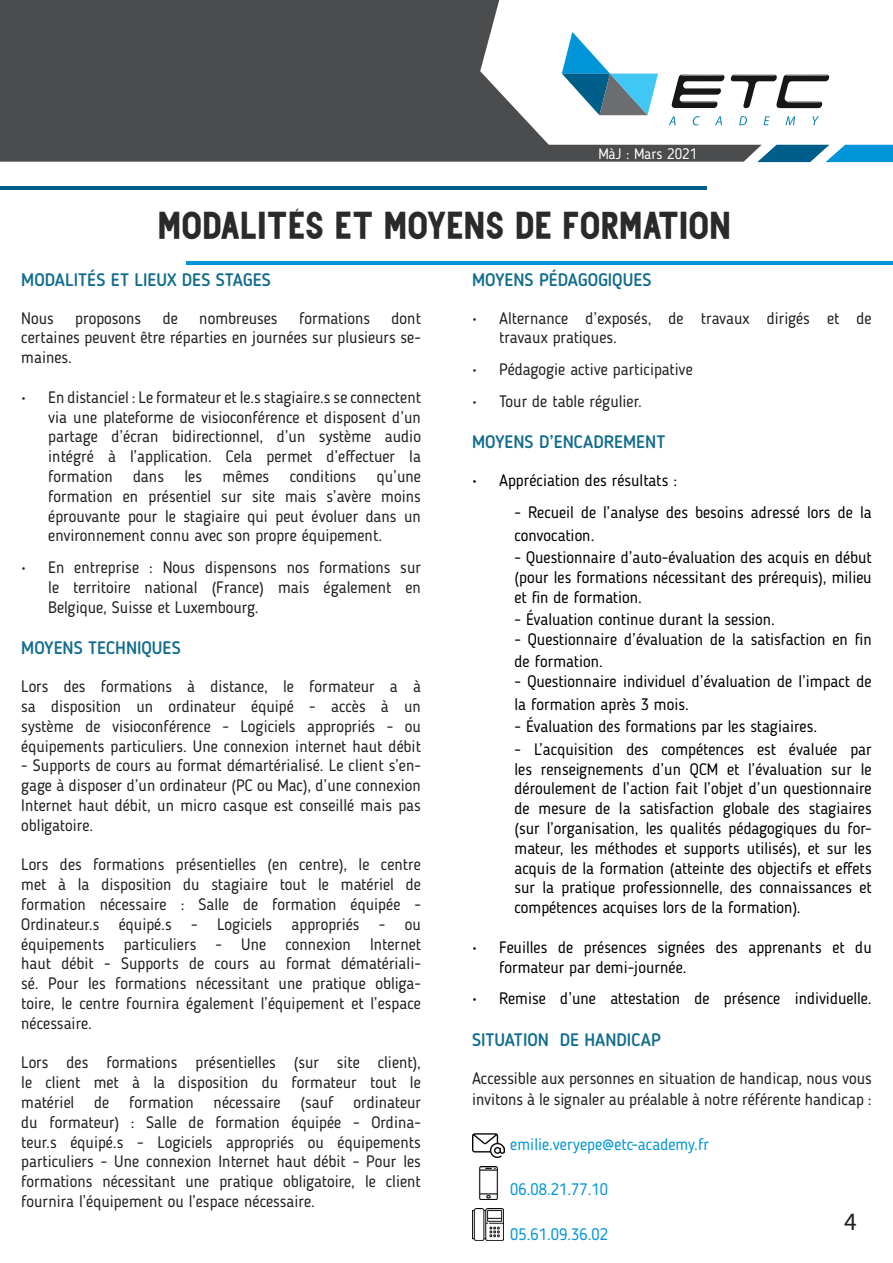
<style>
.page{position:relative;width:893px;height:1263px;background:#fff}
.page>*{position:absolute;margin:0;border:0;box-sizing:border-box;transform-origin:0 0}
.t1{font:34.5px "Centie Sans";color:#2c292a}
.t2{font:25.5px "Source Sans Pro";color:#231f20}
.t3{font:500 18px "Blogger Sans";color:#126c8c}
.t4{font:16.5px/19.8px "Blogger Sans";color:#231f20;text-align:justify}
.t5{font:16.5px/19.8px "Blogger Sans";color:#000001}
.t6{font:16.5px "Blogger Sans";color:#0095d9}
.t7{font:15px "Blogger Sans";color:#fff}
</style>
<div class="page">
<svg style="left:0;top:0;width:893px;height:162px"></svg>
<hr style="left:0;top:187px;width:707px;height:3px;background:#005e8b">
<hr style="left:186px;top:261px;width:707px;height:3px;background:#0095d9">
<img style="left:472px;top:1133px;width:32px;height:25px">
<img style="left:472px;top:1209px;width:31px;height:31px">
<img style="left:479px;top:1167px;width:19px;height:32px">
<p class="t7" style="left:598px;top:145px;width:100px">MàJ : Mars 2021</p>
<h1 class="t1" style="left:158px;top:208px;width:574px">MODALITÉS ET MOYENS DE FORMATION</h1>
<p class="t3" style="left:21px;top:269px;width:251px">MODALITÉS ET LIEUX DES STAGES</p>
<p class="t4" style="left:21px;top:308px;width:34px">Nous</p>
<p class="t4" style="left:75px;top:308px;width:68px">proposons</p>
<p class="t4" style="left:163px;top:308px;width:17px">de</p>
<p class="t4" style="left:199px;top:308px;width:80px">nombreuses</p>
<p class="t4" style="left:299px;top:308px;width:73px">formations</p>
<p class="t3" style="left:472px;top:269px;width:181px">MOYENS PÉDAGOGIQUES</p>
<p class="t4" style="left:499px;top:308px;width:374px;text-indent:-27px">• Alternance d’exposés, de travaux dirigés et de travaux pratiques.</p>
<p class="t4" style="left:472px;top:360px;width:222px">• Pédagogie active participative</p>
<p class="t4" style="left:472px;top:391px;width:171px">• Tour de table régulier.</p>
<p class="t3" style="left:472px;top:431px;width:195px">MOYENS D’ENCADREMENT</p>
<p class="t5" style="left:472px;top:471px;width:207px">• Appréciation des résultats :</p>
<p class="t5" style="left:514px;top:501px;width:359px;line-height:22.5px">- Recueil de l’analyse des besoins adressé lors de la convocation.</p>
<p class="t5" style="left:514px;top:547px;width:359px;text-align:justify">- Questionnaire d’auto-évaluation des acquis en début (pour les formations nécessitant des prérequis), milieu et fin de formation.</p>
<p class="t5" style="left:514px;top:609px;width:262px">- Évaluation continue durant la session.</p>
<p class="t5" style="left:514px;top:628px;width:359px;line-height:22.5px">- Questionnaire d’évaluation de la satisfaction en fin de formation.</p>
<p class="t5" style="left:514px;top:670px;width:359px;line-height:22.5px">- Questionnaire individuel d’évaluation de l’impact de la formation après 3 mois.</p>
<p class="t5" style="left:514px;top:717px;width:304px">- Évaluation des formations par les stagiaires.</p>
<p class="t5" style="left:514px;top:739px;width:359px;text-align:justify">- L’acquisition des compétences est évaluée par les renseignements d’un QCM et l’évaluation sur le déroulement de l’action fait l’objet d’un questionnaire de mesure de la satisfaction globale des stagiaires (sur l’organisation, les qualités pédagogiques du for&shy;mateur, les méthodes et supports utilisés), et sur les acquis de la formation (atteinte des objectifs et effets sur la pratique professionnelle, des connaissances et compétences acquises lors de la formation).</p>
<p class="t5" style="left:499px;top:937px;width:374px;text-indent:-27px">• Feuilles de présences signées des apprenants et du formateur par demi-journée.</p>
<p class="t5" style="left:472px;top:989px;width:401px">• Remise d’une attestation de présence individuelle.</p>
<p class="t3" style="left:472px;top:1029px;width:190px">SITUATION DE HANDICAP</p>
<p class="t4" style="left:472px;top:1067px;width:401px;line-height:21.6px">Accessible aux personnes en situation de handicap, nous vous invitons à le signaler au préalable à notre référente handicap :</p>
<p class="t6" style="left:510px;top:1135px;width:200px">emilie.veryepe@etc-academy.fr</p>
<p class="t6" style="left:510px;top:1180px;width:99px">06.08.21.77.10</p>
<p class="t6" style="left:510px;top:1225px;width:99px">05.61.09.36.02</p>
<p class="t4" style="left:21px;top:308px;width:401px;text-indent:370px">dont certaines peuvent être réparties en journées sur plusieurs se&shy;maines.</p>
<p class="t4" style="left:48px;top:387px;width:374px;text-indent:-27px">• En distanciel : Le formateur et le.s stagiaire.s se connectent via une plateforme de visioconférence et disposent d’un partage d’écran bidirectionnel, d’un système audio intégré à l’application. Cela permet d’effectuer la formation dans les mêmes conditions qu’une formation en présentiel sur site mais s’avère moins éprouvante pour le stagiaire qui peut évoluer dans un environnement connu avec son propre équipement.</p>
<p class="t4" style="left:48px;top:558px;width:374px;text-indent:-27px">• En entreprise : Nous dispensons nos formations sur le territoire national (France) mais également en Belgique, Suisse et Luxembourg.</p>
<p class="t3" style="left:21px;top:637px;width:161px">MOYENS TECHNIQUES</p>
<p class="t4" style="left:21px;top:676px;width:401px">Lors des formations à distance, le formateur a à sa disposition un ordinateur équipé - accès à un système de visioconférence - Logiciels appropriés - ou équipements particuliers. Une connexion internet haut débit</p>
<p class="t4" style="left:21px;top:756px;width:401px">- Supports de cours au format démartérialisé. Le client s’en&shy;gage à disposer d’un ordinateur (PC ou Mac), d’une connexion Internet haut débit, un micro casque est conseillé mais pas obligatoire.</p>
<p class="t4" style="left:21px;top:855px;width:401px">Lors des formations présentielles (en centre), le centre met à la disposition du stagiaire tout le matériel de formation nécessaire : Salle de formation équipée - Ordinateur.s équipé.s - Logiciels appropriés - ou équipements particuliers - Une connexion Internet haut débit - Supports de cours au format dématériali&shy;sé. Pour les formations nécessitant une pratique obliga&shy;toire, le centre fournira également l’équipement et l’espace nécessaire.</p>
<p class="t4" style="left:21px;top:1053px;width:401px">Lors des formations présentielles (sur site client), le client met à la disposition du formateur tout le matériel de formation nécessaire (sauf ordinateur du formateur) : Salle de formation équipée - Ordina&shy;teur.s équipé.s - Logiciels appropriés ou équipements particuliers - Une connexion Internet haut débit - Pour les formations nécessitant une pratique obligatoire, le client fournira l’équipement ou l’espace nécessaire.</p>
<h2 class="t2" style="left:844px;top:1204px;width:14px">4</h2>
</div>
